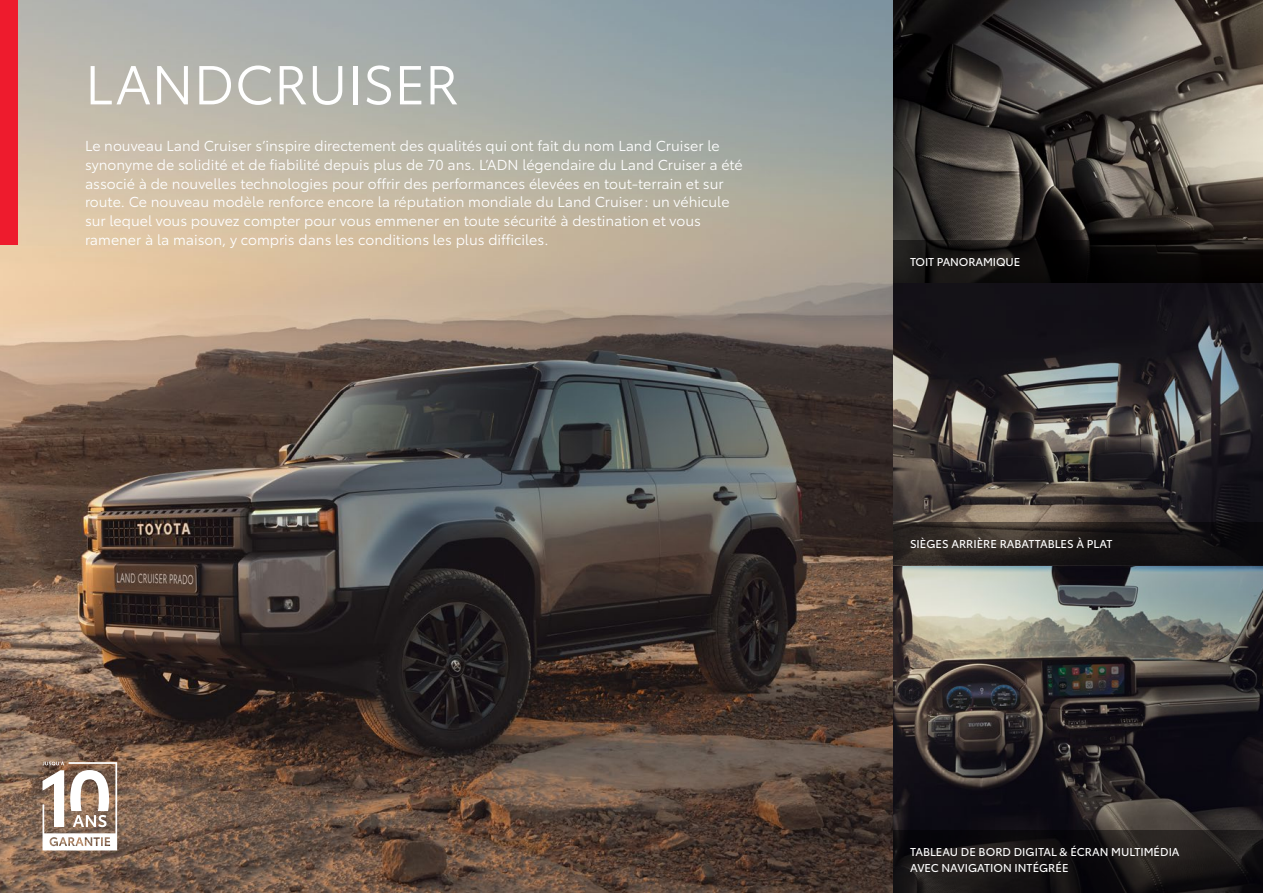
<style>
.page{position:relative;width:1263px;height:893px;background:#fff}
.page>*{position:absolute;margin:0;border:0;box-sizing:border-box;transform-origin:0 0}
.t1{font:54px "Toyota Type";color:#fff}
.t2{font:14.25px/18.8px "Toyota Type";color:#fff}
.t3{font:11.25px/15.9px "Toyota Type";color:#fff}
</style>
<div class="page">
<img style="left:0;top:0;width:1263px;height:893px">
<div style="left:0;top:0;width:17px;height:245px;background:#ee1b2d"></div>
<svg style="left:893px;top:240px;width:370px;height:43px;background:#0f0d0c"></svg>
<svg style="left:893px;top:522px;width:370px;height:43px;background:#221d1c"></svg>
<svg style="left:893px;top:830px;width:370px;height:63px;background:#181516"></svg>
<svg style="left:43px;top:761px;width:74px;height:89px"></svg>
<h1 class="t1" style="left:85px;top:45px;width:375px">LANDCRUISER</h1>
<p class="t2" style="left:85px;top:136px;width:659px">Le nouveau Land Cruiser s’inspire directement des qualités qui ont fait du nom Land Cruiser le synonyme de solidité et de fiabilité depuis plus de 70 ans. L’ADN légendaire du Land Cruiser a été associé à de nouvelles technologies pour offrir des performances élevées en tout-terrain et sur route. Ce nouveau modèle renforce encore la réputation mondiale du Land Cruiser: un véhicule sur lequel vous pouvez compter pour vous emmener en toute sécurité à destination et vous ramener à la maison, y compris dans les conditions les plus difficiles.</p>
<p class="t3" style="left:910px;top:253px;width:112px">TOIT PANORAMIQUE</p>
<p class="t3" style="left:910px;top:535px;width:204px">SIÈGES ARRIÈRE RABATTABLES À PLAT</p>
<p class="t3" style="left:910px;top:843px;width:271px">TABLEAU DE BORD DIGITAL &amp; ÉCRAN MULTIMÉDIA<br>AVEC NAVIGATION INTÉGRÉE</p>
</div>
